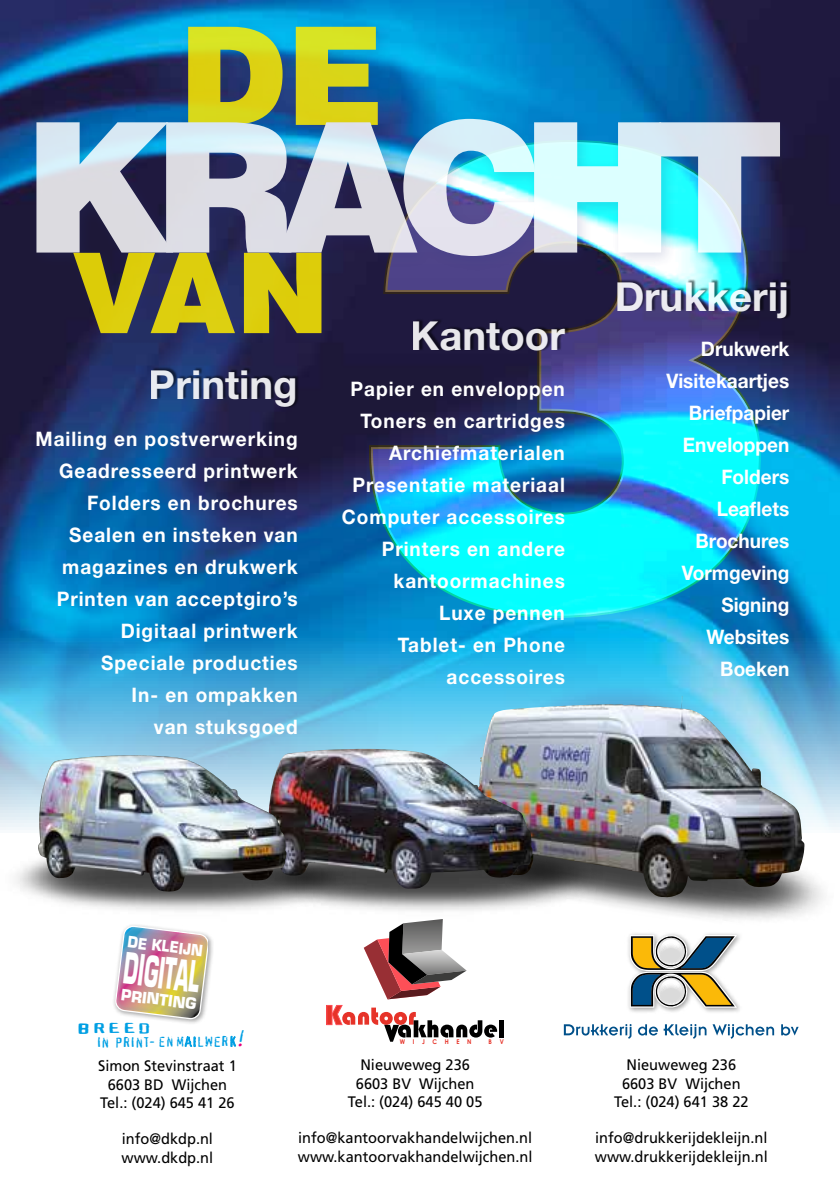
<style>
.page{position:relative;width:840px;height:1191px;background:#fff}
.page>*{position:absolute;margin:0;border:0;box-sizing:border-box;transform-origin:0 0}
.t1{font:900 648.8px "Helvetica";color:#fff}
.t2{font:900 180.8px "Helvetica";letter-spacing:-.11em;color:#fff}
.t3{font:900 136.2px "Helvetica";color:#ffed00}
.t4{font:900 111.4px "Helvetica";color:#ffed00}
.t5{font:700 42px "Eurostile LT Std";color:#fff;scale:.45 1}
.t6{font:700 40px "Helvetica Neue LT Std";color:#fff}
.t7{font:700 20px/32px "Helvetica Neue LT Std";letter-spacing:.05em;color:#fff;text-align:right;scale:.95 1}
.t8{font:700 20px/32px "Helvetica Neue LT Std";color:#fff;text-align:right;scale:.95 1}
.t9{font:15.2px/18.2px "Frutiger";color:#000;text-align:center;scale:.96 1}
.t10{font:700 15.2px "Eurostile LT Std";color:#fff;scale:.88 1}
.t11{font:700 15.2px "Eurostile LT Std";color:#fff;scale:.96 1}
.t12{font:13.4px/13.6px "Confidential";letter-spacing:-.015em;color:#009fe3;scale:2.25 1}
.t13{font:13.4px "Confidential";letter-spacing:-.015em;color:#009fe3;scale:1.27 1}
.t14{font:13.4px "Confidential";letter-spacing:-.015em;color:#009fe3;scale:1.25 1}
.t15{font:700 6.6px "Century Gothic";letter-spacing:1.3em;color:#e63329;scale:.9 1}
.s1{font-size:13.8px}
.s2{font-size:13.2px}
.s3{font-size:14.2px}
.s4{font-size:13.6px}
.s5{font-style:italic;font-size:19.2px;color:#e6007d}
</style>
<div class="page">
<img style="left:0;top:0;width:839px;height:822px">
<img style="left:0;top:822px;width:244px;height:89px">
<img style="left:244px;top:889px;width:171px;height:22px">
<img style="left:415px;top:777px;width:424px;height:143px">
<img style="left:477px;top:696px;width:318px;height:201px">
<img style="left:267px;top:749px;width:265px;height:140px">
<img style="left:38px;top:755px;width:248px;height:136px">
<img style="left:629px;top:933px;width:111px;height:79px">
<svg style="left:628px;top:934px;width:108px;height:74px"></svg>
<svg style="left:563px;top:1024px;width:68px;height:14px"></svg>
<svg style="left:638px;top:1024px;width:19px;height:11px"></svg>
<svg style="left:663px;top:1024px;width:43px;height:14px"></svg>
<svg style="left:712px;top:1024px;width:61px;height:14px"></svg>
<svg style="left:781px;top:1024px;width:17px;height:11px"></svg>
<div style="left:326px;top:1005px;width:6px;height:19px;background:#e63329"></div>
<div style="left:326px;top:1005px;width:6px;height:19px;border:1px solid #fd4f57"></div>
<svg style="left:332px;top:1005px;width:165px;height:36px"></svg>
<div style="left:498px;top:1020px;width:5px;height:17px;background:#000"></div>
<svg style="left:363px;top:919px;width:103px;height:80px"></svg>
<svg style="left:230px;top:1036px;width:6px;height:11px"></svg>
<svg style="left:185px;top:1036px;width:11px;height:11px"></svg>
<div style="left:112px;top:923px;width:102px;height:102px;background:#000;opacity:.4"></div>
<img style="left:115px;top:925px;width:93px;height:94px">
<svg style="left:367px;top:349px;width:395px;height:271px;background:#0e669c"></svg>
<div style="left:414px;top:319px;width:154px;height:32px;background:#000;opacity:.6"></div>
<div style="left:152px;top:367px;width:147px;height:41px;background:#000;opacity:.6"></div>
<div style="left:28px;top:19px;width:768px;height:330px;background:#283583;opacity:.2"></div>
<h3 class="t3" style="left:179px;top:-13px;width:206px">DE</h3>
<h2 class="t2" style="left:23px;top:69px;width:764px">KRACHT</h2>
<h3 class="t4" style="left:71px;top:220px;width:260px">VAN</h3>
<h1 class="t1" style="left:348px;top:-51px;width:434px">3</h1>
<h3 class="t6" style="left:614px;top:272px;width:176px">Drukkerij</h3>
<p class="t8" style="left:666px;top:333px;width:131px">Drukwerk<br>Visitekaartjes<br>Briefpapier<br>Enveloppen<br>Folders<br>Leaflets<br>Brochures<br>Vormgeving<br>Signing<br>Websites<br>Boeken</p>
<h3 class="t6" style="left:410px;top:311px;width:156px">Kantoor</h3>
<h3 class="t6" style="left:149px;top:360px;width:150px">Printing</h3>
<p class="t7" style="left:342px;top:372px;width:236px">Papier en enveloppen<br>Toners en cartridges<br>Archiefmaterialen<br>Presentatie materiaal<br>Computer accessoires<br>Printers en andere kantoormachines<br>Luxe pennen<br>Tablet- en Phone accessoires</p>
<p class="t7" style="left:35px;top:422px;width:277px">Mailing en postverwerking<br>Geadresseerd printwerk<br>Folders en brochures<br>Sealen en insteken van magazines en drukwerk<br>Printen van acceptgiro’s<br>Digitaal printwerk<br>Speciale producties<br>In- en ompakken<br>van stuksgoed</p>
<p class="t10" style="left:129px;top:932px;width:87px;rotate:7deg">DE KLEIJN</p>
<h3 class="t5" style="left:127px;top:942px;width:172px;rotate:7deg">DIGITAL</h3>
<p class="t11" style="left:122px;top:985px;width:80px;rotate:7deg">PRINTING</p>
<p class="t12" style="left:96px;top:1022px;width:49px;text-indent:-20px"><span class="s1">B</span>REE<span class="s1">D<br></span><span class="s2">I</span><span class="s3">N</span> PR<span class="s2">I</span><span class="s3">N</span>T- E<span class="s3">N</span> M<span class="s4">A</span><span class="s2">I</span>L</p>
<p class="t13" style="left:213px;top:1036px;width:28px">ER<span class="s3">K</span><sup>I</sup><span class="s5">.</span></p>
<p class="t14" style="left:213px;top:1046px;width:8px;rotate:-180deg">M</p>
<p class="t9" style="left:98px;top:1057px;width:146px">Simon Stevinstraat 1<br>6603 BD Wijchen<br>Tel.: (024) 645 41 26</p>
<p class="t9" style="left:121px;top:1130px;width:97px;text-align:left">info@dkdp.nl www.dkdp.nl</p>
<p class="t15" style="left:399px;top:1037px;width:81px">WIJCHEN</p>
<p class="t15" style="left:488px;top:1037px;width:18px">B V</p>
<p class="t9" style="left:348px;top:1056px;width:141px">Nieuweweg 236<br>6603 BV Wijchen<br>Tel.: (024) 645 40 05</p>
<p class="t9" style="left:298px;top:1128px;width:246px;text-align:left">info@kantoorvakhandelwijchen.nl www.kantoorvakhandelwijchen.nl</p>
<p class="t9" style="left:613px;top:1055px;width:141px">Nieuweweg 236<br>6603 BV Wijchen<br>Tel.: (024) 641 38 22</p>
<p class="t9" style="left:594px;top:1128px;width:181px;text-align:left">info@drukkerijdekleijn.nl www.drukkerijdekleijn.nl</p>
</div>
